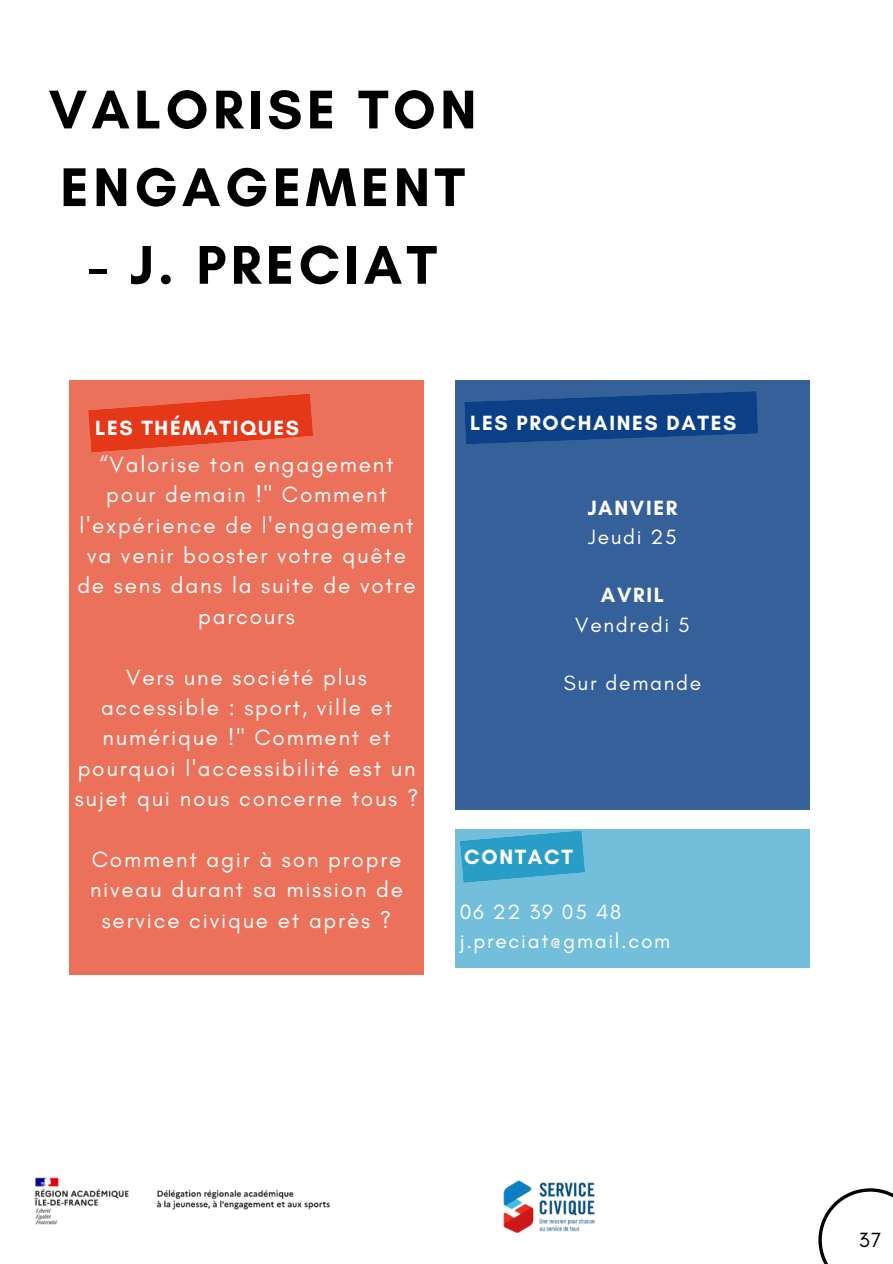
<style>
.page{position:relative;width:893px;height:1264px;background:#fff}
.page>*{position:absolute;margin:0;border:0;box-sizing:border-box;transform-origin:0 0}
.t1{font:700 55.5px/77.7px "Glacial Indifference";letter-spacing:.08em;color:#000}
.t2{font:22.5px/30.3px "Glacial Indifference";letter-spacing:.08em;color:#fff;text-align:center}
.t3{font:21px/29.2px "Glacial Indifference";letter-spacing:.08em;color:#fff}
.t4{font:700 21px "Glacial Indifference";letter-spacing:.08em;color:#fff}
.t5{font:21px "Glacial Indifference";color:#000}
</style>
<div class="page">
<div style="left:69px;top:380px;width:355px;height:594px;background:#eb715b"></div>
<div style="left:455px;top:829px;width:354px;height:138px;background:#73bfdb"></div>
<svg style="left:818px;top:1188px;width:74px;height:75px"></svg>
<svg style="left:88px;top:394px;width:225px;height:58px"></svg>
<svg style="left:460px;top:830px;width:125px;height:53px"></svg>
<img style="left:34px;top:1177px;width:561px;height:56px">
<div style="left:455px;top:380px;width:354px;height:429px;background:#35609a"></div>
<svg style="left:464px;top:391px;width:294px;height:53px"></svg>
<h1 class="t1" style="left:49px;top:70px;width:429px">VALORISE TON<br>ENGAGEMENT</h1>
<h1 class="t1" style="left:88px;top:225px;width:350px">- J. PRECIAT</h1>
<p class="t4" style="left:95px;top:415px;width:205px">LES THÉMATIQUES</p>
<p class="t2" style="left:77px;top:449px;width:340px">“Valorise ton engagement pour demain !" Comment l'expérience de l'engagement va venir booster votre quête de sens dans la suite de votre parcours</p>
<p class="t2" style="left:75px;top:661px;width:345px">Vers une société plus accessible : sport, ville et numérique !" Comment et pourquoi l'accessibilité est un sujet qui nous concerne tous ?</p>
<p class="t2" style="left:90px;top:843px;width:314px">Comment agir à son propre niveau durant sa mission de service civique et après ?</p>
<p class="t4" style="left:470px;top:410px;width:268px">LES PROCHAINES DATES</p>
<p class="t4" style="left:587px;top:494px;width:91px">JANVIER</p>
<p class="t3" style="left:588px;top:522px;width:90px">Jeudi 25</p>
<p class="t4" style="left:601px;top:582px;width:65px">AVRIL</p>
<p class="t3" style="left:575px;top:609px;width:116px">Vendredi 5</p>
<p class="t3" style="left:564px;top:668px;width:139px">Sur demande</p>
<p class="t4" style="left:464px;top:843px;width:110px">CONTACT</p>
<p class="t3" style="left:459px;top:897px;width:212px">06 22 39 05 48 j.preciat@gmail.com</p>
<p class="t5" style="left:858px;top:1226px;width:24px">37</p>
</div>
